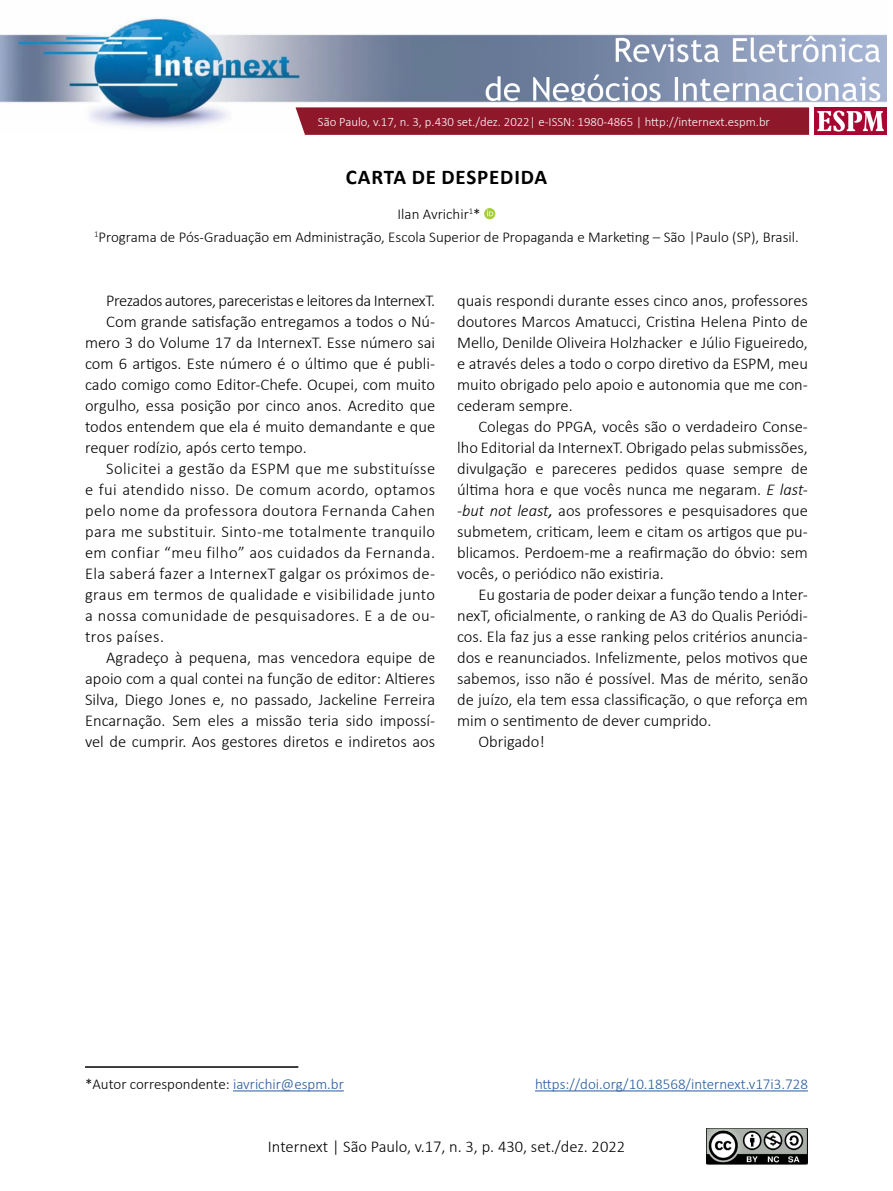
<style>
.page{position:relative;width:893px;height:1191px;background:#fff}
.page>*{position:absolute;margin:0;border:0;box-sizing:border-box;transform-origin:0 0}
.t1{font:700 21px "Calibri";letter-spacing:.04em;color:#000}
.t2{font:300 16.5px/21px "Calibri";color:#000;text-align:justify}
.t3{font:300 16.5px "Calibri";letter-spacing:.025em;color:#000}
.t4{font:300 16.5px "Calibri";letter-spacing:-.025em;color:#000}
.t5{font:300 15px/22.2px "Calibri";color:#000}
.t6{font:300 15px "Calibri";color:#275b9b}
.t7{font:300 12.75px "Calibri";color:#fff}
.s1{font-style:italic}
.s2{font-weight:400;font-style:italic}
.s3{color:#275b9b}
</style>
<div class="page">
<img style="left:0;top:18px;width:886px;height:117px">
<svg style="left:295px;top:107px;width:514px;height:28px;background:#921d30"></svg>
<img style="left:815px;top:107px;width:71px;height:28px">
<img style="left:707px;top:1128px;width:101px;height:36px">
<svg style="left:484px;top:208px;width:11px;height:11px"></svg>
<svg style="left:487px;top:210px;width:6px;height:6px"></svg>
<hr style="left:85px;top:1066px;width:213px;height:1px;background:#000">
<hr style="left:233px;top:1090px;width:111px;height:1px;background:#275b9b">
<hr style="left:535px;top:1090px;width:273px;height:1px;background:#275b9b">
<p class="t7" style="left:318px;top:114px;width:454px">São Paulo, v.17, n. 3, p.430 set./dez. 2022| e-ISSN: 1980-4865 | http://internext.espm.br</p>
<p class="t1" style="left:346px;top:162px;width:203px">CARTA DE DESPEDIDA</p>
<p class="t5" style="left:94px;top:203px;width:706px;text-indent:303px">Ilan Avrichir<sup>1</sup>*<br><sup>1</sup>Programa de Pós-Graduação em Administração, Escola Superior de Propaganda e Marketing – São |Paulo (SP), Brasil.</p>
<p class="t4" style="left:106px;top:290px;width:330px">Prezados autores, pareceristas e leitores da InternexT.</p>
<p class="t2" style="left:106px;top:311px;width:330px">Com grande satisfação entregamos a todos o Nú-</p>
<p class="t2" style="left:85px;top:332px;width:352px">mero 3 do Volume 17 da InternexT. Esse número sai</p>
<p class="t2" style="left:85px;top:353px;width:352px">com 6 artigos. Este número é o último que é publi-</p>
<p class="t2" style="left:85px;top:374px;width:352px">cado comigo como Editor-Chefe. Ocupei, com muito</p>
<p class="t2" style="left:85px;top:395px;width:352px">orgulho, essa posição por cinco anos. Acredito que</p>
<p class="t2" style="left:85px;top:416px;width:352px">todos entendem que ela é muito demandante e que</p>
<p class="t2" style="left:85px;top:437px;width:223px">requer rodízio, após certo tempo.</p>
<p class="t3" style="left:106px;top:458px;width:330px">Solicitei a gestão da ESPM que me substituísse</p>
<p class="t3" style="left:85px;top:479px;width:352px">e fui atendido nisso. De comum acordo, optamos</p>
<p class="t3" style="left:85px;top:500px;width:352px">pelo nome da professora doutora Fernanda Cahen</p>
<p class="t3" style="left:85px;top:521px;width:352px">para me substituir. Sinto-me totalmente tranquilo</p>
<p class="t3" style="left:85px;top:542px;width:352px">em confiar “meu filho” aos cuidados da Fernanda.</p>
<p class="t3" style="left:85px;top:563px;width:352px">Ela saberá fazer a InternexT galgar os próximos de-</p>
<p class="t3" style="left:85px;top:584px;width:352px">graus em termos de qualidade e visibilidade junto</p>
<p class="t3" style="left:85px;top:605px;width:352px">a nossa comunidade de pesquisadores. E a de ou-</p>
<p class="t3" style="left:85px;top:626px;width:81px">tros países.</p>
<p class="t2" style="left:106px;top:647px;width:330px">Agradeço à pequena, mas vencedora equipe de</p>
<p class="t2" style="left:85px;top:668px;width:352px">apoio com a qual contei na função de editor: Altieres</p>
<p class="t2" style="left:85px;top:689px;width:352px">Silva, Diego Jones e, no passado, Jackeline Ferreira</p>
<p class="t2" style="left:85px;top:710px;width:352px">Encarnação. Sem eles a missão teria sido impossí-</p>
<p class="t2" style="left:85px;top:731px;width:352px">vel de cumprir. Aos gestores diretos e indiretos aos</p>
<p class="t2" style="left:457px;top:290px;width:352px">quais respondi durante esses cinco anos, professores doutores Marcos Amatucci, Cristina Helena Pinto de Mello, Denilde Oliveira Holzhacker e Júlio Figueiredo, e através deles a todo o corpo diretivo da ESPM, meu muito obrigado pelo apoio e autonomia que me con&shy;cederam sempre.</p>
<p class="t2" style="left:457px;top:416px;width:352px;text-indent:21px">Colegas do PPGA, vocês são o verdadeiro Conse&shy;lho Editorial da InternexT. Obrigado pelas submissões, divulgação e pareceres pedidos quase sempre de última hora e que vocês nunca me negaram. <span class="s1">E last--but not least</span><span class="s2">,</span> aos professores e pesquisadores que submetem, criticam, leem e citam os artigos que pu&shy;blicamos. Perdoem-me a reafirmação do óbvio: sem vocês, o periódico não existiria.</p>
<p class="t2" style="left:478px;top:584px;width:331px">Eu gostaria de poder deixar a função tendo a Inter-</p>
<p class="t2" style="left:457px;top:605px;width:352px">nexT, oficialmente, o ranking de A3 do Qualis Periódi-</p>
<p class="t2" style="left:457px;top:626px;width:352px">cos. Ela faz jus a esse ranking pelos critérios anuncia-</p>
<p class="t2" style="left:457px;top:647px;width:352px">dos e reanunciados. Infelizmente, pelos motivos que</p>
<p class="t2" style="left:457px;top:668px;width:352px">sabemos, isso não é possível. Mas de mérito, senão</p>
<p class="t2" style="left:457px;top:689px;width:352px">de juízo, ela tem essa classificação, o que reforça em</p>
<p class="t2" style="left:457px;top:710px;width:256px">mim o sentimento de dever cumprido.</p>
<p class="t2" style="left:478px;top:731px;width:68px">Obrigado!</p>
<p class="t5" style="left:85px;top:1072px;width:260px">*Autor correspondente: <span class="s3">iavrichir@espm.br</span></p>
<p class="t6" style="left:535px;top:1074px;width:274px">https://doi.org/10.18568/internext.v17i3.728</p>
<p class="t2" style="left:268px;top:1135px;width:359px">Internext | São Paulo, v.17, n. 3, p. 430, set./dez. 2022</p>
</div>
